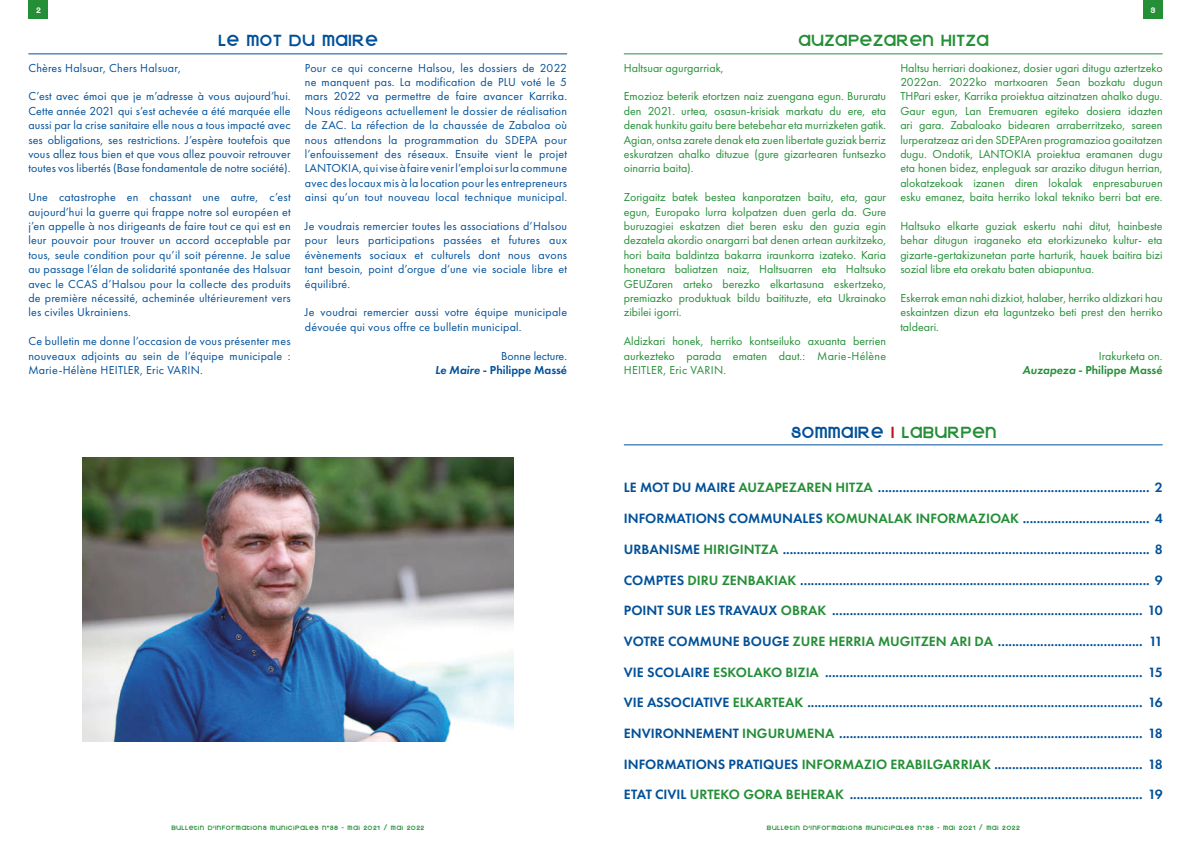
<style>
.page{position:relative;width:1191px;height:842px;background:#fff}
.page>*{position:absolute;margin:0;border:0;box-sizing:border-box;transform-origin:0 0}
.t1{font:18px "Kravitz Extra Thermal";letter-spacing:.05em;color:#005099}
.t2{font:18px "Kravitz Extra Thermal";letter-spacing:.05em;color:#248f37}
.t3{font:600 14px "Futura PT";color:#005099}
.t4{font:12px/14.4px "Futura PT";color:#248f37;text-align:justify}
.t5{font:12px/14.4px "Futura PT";letter-spacing:.02em;color:#005099;text-align:justify}
.t6{font:600 12px "Futura PT";color:#248f37}
.t7{font:600 12px "Futura PT";color:#005099}
.t8{font:12px "Futura PT";color:#005099}
.t9{font:9px "Kravitz Extra Thermal";color:#fff}
.t10{font:7px "Kravitz Extra Thermal";letter-spacing:.1em;color:#248f37}
.s1{font-style:italic}
.s2{color:#b61715}
.s3{color:#248f37}
</style>
<div class="page">
<div style="left:28px;top:0;width:20px;height:18px;background:#248f37"></div>
<div style="left:1142px;top:0;width:20px;height:18px;background:#248f37"></div>
<img style="left:82px;top:458px;width:431px;height:283px">
<hr style="left:28px;top:54px;width:539px;height:1px;background:#005099">
<hr style="left:624px;top:445px;width:538px;height:1px;background:#005099">
<hr style="left:624px;top:54px;width:538px;height:1px;background:#248f37">
<p class="t9" style="left:36px;top:4px;width:6px">2</p>
<p class="t9" style="left:1150px;top:4px;width:6px">3</p>
<p class="t1" style="left:218px;top:28px;width:160px">LE MOT DU MAIRE</p>
<p class="t2" style="left:798px;top:28px;width:192px">AUZAPEZAREN HITZA</p>
<p class="t5" style="left:28px;top:60px;width:154px">Chères Halsuar, Chers Halsuar,</p>
<p class="t5" style="left:28px;top:89px;width:264px">C’est avec émoi que je m’adresse à vous aujourd’hui.<br>Cette année 2021 qui s’est achevée a été marquée elle aussi par la crise sanitaire elle nous a tous impacté avec ses obligations, ses restrictions. J’espère toutefois que vous allez tous bien et que vous allez pouvoir retrouver toutes vos libertés (Base fondamentale de notre société).</p>
<p class="t5" style="left:28px;top:190px;width:264px">Une catastrophe en chassant une autre, c’est aujourd’hui la guerre qui frappe notre sol européen et j’en appelle à nos dirigeants de faire tout ce qui est en leur pouvoir pour trouver un accord acceptable par tous, seule condition pour qu’il soit pérenne. Je salue au passage l’élan de solidarité spontanée des Halsuar avec le CCAS d’Halsou pour la collecte des produits de première nécessité, acheminée ultérieurement vers les civiles Ukrainiens.</p>
<p class="t5" style="left:28px;top:334px;width:264px">Ce bulletin me donne l’occasion de vous présenter mes nouveaux adjoints au sein de l’équipe municipale :<br>Marie-Hélène HEITLER, Eric VARIN.</p>
<p class="t4" style="left:624px;top:60px;width:101px">Haltsuar agurgarriak,</p>
<p class="t4" style="left:624px;top:89px;width:264px">Emozioz beterik etortzen naiz zuengana egun. Bururatu den 2021. urtea, osasun-krisiak markatu du ere, eta denak hunkitu gaitu bere betebehar eta murrizketen gatik.<br>Agian, ontsa zarete denak eta zuen libertate guziak berriz eskuratzen ahalko dituzue (gure gizartearen funtsezko oinarria baita).</p>
<p class="t4" style="left:624px;top:190px;width:264px">Zorigaitz batek bestea kanporatzen baitu, eta, gaur egun, Europako lurra kolpatzen duen gerla da. Gure buruzagiei eskatzen diet beren esku den guzia egin dezatela akordio onargarri bat denen artean aurkitzeko, hori baita baldintza bakarra iraunkorra izateko. Karia honetara baliatzen naiz, Haltsuarren eta Haltsuko GEUZaren arteko berezko elkartasuna eskertzeko, premiazko produktuak bildu baitituzte, eta Ukrainako zibilei igorri.</p>
<p class="t4" style="left:624px;top:334px;width:264px">Aldizkari honek, herriko kontseiluko axuanta berrien aurkezteko parada ematen daut.: Marie-Hélène HEITLER, Eric VARIN.</p>
<p class="t5" style="left:305px;top:60px;width:264px">Pour ce qui concerne Halsou, les dossiers de 2022 ne manquent pas. La modification de PLU voté le 5 mars 2022 va permettre de faire avancer Karrika.<br>Nous rédigeons actuellement le dossier de réalisation de ZAC. La réfection de la chaussée de Zabaloa où nous attendons la programmation du SDEPA pour l’enfouissement des réseaux. Ensuite vient le projet LANTOKIA, qui vise à faire venir l’emploi sur la commune avec des locaux mis à la location pour les entrepreneurs ainsi qu’un tout nouveau local technique municipal.</p>
<p class="t5" style="left:305px;top:219px;width:264px">Je voudrais remercier toutes les associations d’Halsou pour leurs participations passées et futures aux évènements sociaux et culturels dont nous avons tant besoin, point d’orgue d’une vie sociale libre et équilibré.</p>
<p class="t5" style="left:305px;top:305px;width:264px">Je voudrai remercier aussi votre équipe municipale dévouée qui vous offre ce bulletin municipal.</p>
<p class="t8" style="left:501px;top:348px;width:67px">Bonne lecture.</p>
<p class="t7" style="left:435px;top:362px;width:133px"><span class="s1">Le Maire</span> - Philippe Massé</p>
<p class="t4" style="left:900px;top:60px;width:264px">Haltsu herriari doakionez, dosier ugari ditugu aztertzeko 2022an. 2022ko martxoaren 5ean bozkatu dugun THPari esker, Karrika proiektua aitzinatzen ahalko dugu.<br>Gaur egun, Lan Eremuaren egiteko dosiera idazten ari gara. Zabaloako bidearen arraberritzeko, sareen lurperatzeaz ari den SDEPAren programazioa goaitatzen dugu. Ondotik, LANTOKIA proiektua eramanen dugu eta honen bidez, enpleguak sar araziko ditugun herrian, alokatzekoak izanen diren lokalak enpresaburuen esku emanez, baita herriko lokal tekniko berri bat ere.</p>
<p class="t4" style="left:900px;top:219px;width:264px">Haltsuko elkarte guziak eskertu nahi ditut, hainbeste behar ditugun iraganeko eta etorkizuneko kultur- eta gizarte-gertakizunetan parte harturik, hauek baitira bizi sozial libre eta orekatu baten abiapuntua.</p>
<p class="t4" style="left:900px;top:291px;width:264px">Eskerrak eman nahi dizkiot, halaber, herriko aldizkari hau eskaintzen dizun eta laguntzeko beti prest den herriko taldeari.</p>
<p class="t4" style="left:1098px;top:348px;width:65px">Irakurketa on.</p>
<p class="t6" style="left:1022px;top:362px;width:142px"><span class="s1">Auzapeza</span> - Philippe Massé</p>
<p class="t1" style="left:790px;top:421px;width:206px">SOMMAIRE <span class="s2">I</span> <span class="s3">LABURPEN</span></p>
<p class="t3" style="left:624px;top:479px;width:540px">LE MOT DU MAIRE <span class="s3">AUZAPEZAREN HITZA</span> ............................................................................. 2</p>
<p class="t3" style="left:624px;top:510px;width:540px">INFORMATIONS COMMUNALES <span class="s3">KOMUNALAK INFORMAZIOAK</span> .................................... 4</p>
<p class="t3" style="left:624px;top:540px;width:540px">URBANISME <span class="s3">HIRIGINTZA</span> ........................................................................................................ 8</p>
<p class="t3" style="left:624px;top:571px;width:540px">COMPTES <span class="s3">DIRU ZENBAKIAK</span> ................................................................................................... 9</p>
<p class="t3" style="left:624px;top:602px;width:540px">POINT SUR LES TRAVAUX <span class="s3">OBRAK</span> ........................................................................................ 10</p>
<p class="t3" style="left:624px;top:632px;width:540px">VOTRE COMMUNE BOUGE <span class="s3">ZURE HERRIA MUGITZEN ARI DA</span> ......................................... 11</p>
<p class="t3" style="left:624px;top:663px;width:540px">VIE SCOLAIRE <span class="s3">ESKOLAKO BIZIA</span> .......................................................................................... 15</p>
<p class="t3" style="left:624px;top:694px;width:540px">VIE ASSOCIATIVE <span class="s3">ELKARTEAK</span> ............................................................................................... 16</p>
<p class="t3" style="left:624px;top:725px;width:540px">ENVIRONNEMENT <span class="s3">INGURUMENA</span> ...................................................................................... 18</p>
<p class="t3" style="left:624px;top:755px;width:540px">INFORMATIONS PRATIQUES <span class="s3">INFORMAZIO ERABILGARRIAK</span> .......................................... 18</p>
<p class="t3" style="left:624px;top:786px;width:540px">ETAT CIVIL <span class="s3">URTEKO GORA BEHERAK</span> ................................................................................... 19</p>
<p class="t10" style="left:171px;top:823px;width:254px">BULLETIN D’INFORMATIONS MUNICIPALES N°38 - MAI 2021 / MAI 2022</p>
<p class="t10" style="left:767px;top:823px;width:254px">BULLETIN D’INFORMATIONS MUNICIPALES N°38 - MAI 2021 / MAI 2022</p>
</div>
